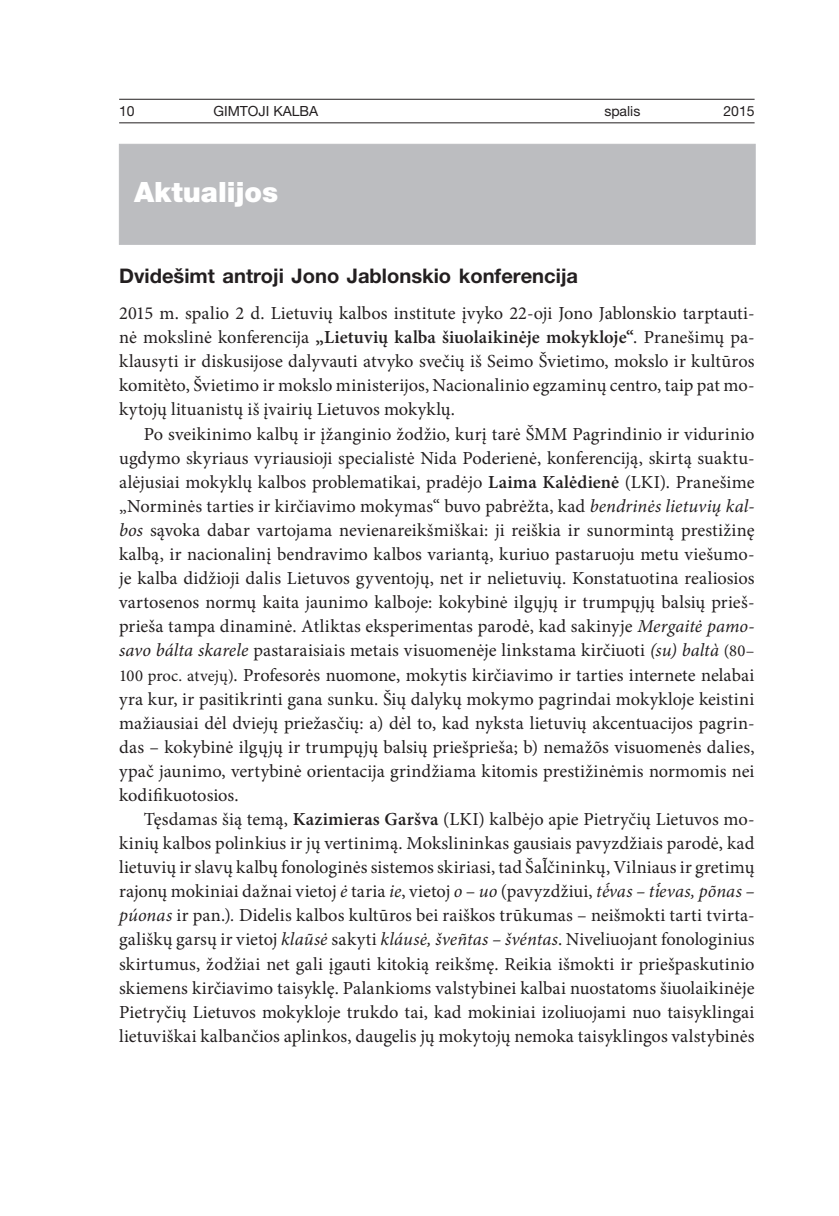
<style>
.page{position:relative;width:839px;height:1216px;background:#fff}
.page>*{position:absolute;margin:0;border:0;box-sizing:border-box;transform-origin:0 0}
.t1{font:900 28px "Helvetica Neue LT Pro";color:#fff}
.t2{font:700 20.12px "Helvetica Neue LT Pro";color:#231f20}
.t3{font:18.38px/24.2px "Minion Pro";letter-spacing:.005em;color:#231f20;text-align:justify}
.t4{font:14px "Helvetica Neue LT Pro";color:#231f20}
.s1{font-weight:600}
.s2{font-style:italic}
.s3{font-size:16.62px}
.s4{font-family:"Minion Pro Acc"}
.s5{font-family:"Minion Pro Acc";font-style:italic}
</style>
<div class="page">
<hr style="left:119px;top:122px;width:635px;height:1px;background:#231f20">
<hr style="left:119px;top:99px;width:635px;height:1px;background:#231f20">
<div style="left:119px;top:144px;width:636px;height:100px;background:#bcbdc0"></div>
<p class="t4" style="left:119px;top:102px;width:17px">10</p>
<p class="t4" style="left:213px;top:102px;width:106px">GIMTOJI KALBA</p>
<p class="t4" style="left:604px;top:102px;width:38px">spalis</p>
<p class="t4" style="left:723px;top:102px;width:33px">2015</p>
<h1 class="t1" style="left:134px;top:175px;width:146px">Aktualijos</h1>
<p class="t2" style="left:119px;top:263px;width:460px">Dvidešimt antroji Jono Jablonskio konferencija</p>
<p class="t3" style="left:119px;top:301px;width:636px">2015 m. spalio 2 d. Lietuvių kalbos institute įvyko 22-oji Jono Jablonskio tarptauti&shy;nė mokslinė konferencija <span class="s1">„Lietuvių kalba šiuolaikinėje mokykloje“</span>. Pranešimų pa&shy;klausyti ir diskusijose dalyvauti atvyko svečių iš Seimo Švietimo, mokslo ir kultūros komitèto, Švietimo ir mokslo ministerijos, Nacionalinio egzaminų centro, taip pat mo&shy;kytojų lituanistų iš įvairių Lietuvos mokyklų.</p>
<p class="t3" style="left:119px;top:421px;width:636px;text-indent:25px">Po sveikinimo kalbų ir įžanginio žodžio, kurį tarė ŠMM Pagrindinio ir vidurinio ugdymo skyriaus vyriausioji specialistė Nida Poderienė, konferenciją, skirtą suaktu&shy;alėjusiai mokyklų kalbos problematikai, pradėjo <span class="s1">Laima Kalėdienė</span> (LKI). Pranešime „Norminės tarties ir kirčiavimo mokymas“ buvo pabrėžta, kad <span class="s2">bendrinės lietuvių kal&shy;bos</span> sąvoka dabar vartojama nevienareikšmiškai: ji reiškia ir sunormintą prestižinę kalbą, ir nacionalinį bendravimo kalbos variantą, kuriuo pastaruoju metu viešumo&shy;je kalba didžioji dalis Lietuvos gyventojų, net ir nelietuvių. Konstatuotina realiosios vartosenos normų kaita jaunimo kalboje: kokybinė ilgųjų ir trumpųjų balsių prieš&shy;prieša tampa dinaminė. Atliktas eksperimentas parodė, kad sakinyje <span class="s2">Mergaitė pamo&shy;savo bálta skarele</span> pastaraisiais metais visuomenėje linkstama kirčiuoti <span class="s2">(su) baltà</span> <span class="s3">(80– 100 proc. atvejų)</span>. Profesorės nuomone, mokytis kirčiavimo ir tarties internete nelabai yra kur, ir pasitikrinti gana sunku. Šių dalykų mokymo pagrindai mokykloje keistini mažiausiai dėl dviejų priežasčių: a) dėl to, kad nyksta lietuvių akcentuacijos pagrin&shy;das – kokybinė ilgųjų ir trumpųjų balsių priešprieša; b) nemažõs visuomenės dalies, ypač jaunimo, vertybinė orientacija grindžiama kitomis prestižinėmis normomis nei kodifikuotosios.</p>
<p class="t3" style="left:119px;top:807px;width:637px;text-indent:25px">Tęsdamas šią temą, <span class="s1">Kazimieras Garšva</span> (LKI) kalbėjo apie Pietryčių Lietuvos mo&shy;kinių kalbos polinkius ir jų vertinimą. Mokslininkas gausiais pavyzdžiais parodė, kad lietuvių ir slavų kalbų fonologinės sistemos skiriasi, tad Ša<span class="s4">[</span>čininkų, Vilniaus ir gretimų rajonų mokiniai dažnai vietoj <span class="s2">ė</span> taria <span class="s2">ie</span>, vietoj <span class="s2">o</span> – <span class="s2">uo</span> (pavyzdžiui, <span class="s2">t</span><span class="s5">L</span><span class="s2">vas – t</span><span class="s5">P</span><span class="s2">evas, põnas – púonas</span> ir pan.)<span class="s2">.</span> Didelis kalbos kultūros bei raiškos trūkumas – neišmokti tarti tvirta&shy;gališkų garsų ir vietoj <span class="s2">klaũsė</span> sakyti <span class="s2">kláusė, šveñtas – švéntas</span>. Niveliuojant fonologinius skirtumus, žodžiai net gali įgauti kitokią reikšmę. Reikia išmokti ir priešpaskutinio skiemens kirčiavimo taisyklę. Palankioms valstybinei kalbai nuostatoms šiuolaikinėje Pietryčių Lietuvos mokykloje trukdo tai, kad mokiniai izoliuojami nuo taisyklingai lietuviškai kalbančios aplinkos, daugelis jų mokytojų nemoka taisyklingos valstybinės</p>
</div>
